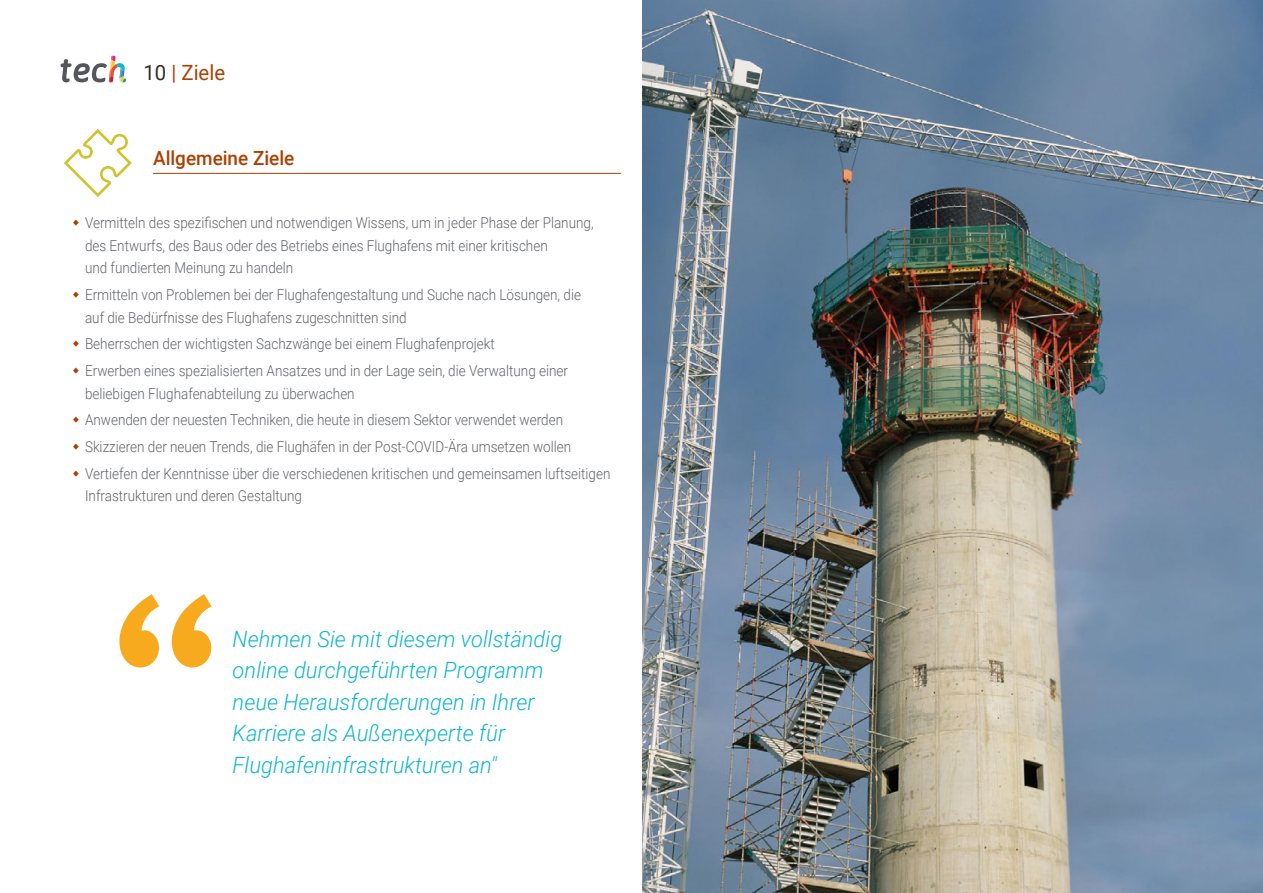
<style>
.page{position:relative;width:1263px;height:893px;background:#fff}
.page>*{position:absolute;margin:0;border:0;box-sizing:border-box;transform-origin:0 0}
.t1{font:italic 300 22.5px/31.5px "Roboto";color:#0fb6cf}
.t2{font:21px "Roboto";color:#ae4000}
.t3{font:500 19.5px "Roboto";color:#ae4000}
.t4{font:300 15px/26.7px "Roboto";color:#61646a;scale:.9 1}
.s1{color:#312e20}
</style>
<div class="page">
<hr style="left:153px;top:173px;width:468px;height:1px;background:#ae4000">
<svg style="left:64px;top:129px;width:68px;height:68px"></svg>
<svg style="left:61px;top:56px;width:65px;height:27px"></svg>
<svg style="left:119px;top:594px;width:93px;height:73px"></svg>
<img style="left:642px;top:0;width:621px;height:893px">
<h2 class="t2" style="left:144px;top:57px;width:83px"><span class="s1">10</span> | Ziele</h2>
<h3 class="t3" style="left:153px;top:144px;width:143px">Allgemeine Ziele</h3>
<p class="t4" style="left:85px;top:211px;width:566px;line-height:22.5px">Vermitteln des spezifischen und notwendigen Wissens, um in jeder Phase der Planung, des Entwurfs, des Baus oder des Betriebs eines Flughafens mit einer kritischen<br>und fundierten Meinung zu handeln</p>
<p class="t4" style="left:85px;top:283px;width:553px;line-height:22.5px">Ermitteln von Problemen bei der Flughafengestaltung und Suche nach Lösungen, die auf die Bedürfnisse des Flughafens zugeschnitten sind</p>
<p class="t4" style="left:85px;top:330px;width:538px">Beherrschen der wichtigsten Sachzwänge bei einem Flughafenprojekt<br>Erwerben eines spezialisierten Ansatzes und in der Lage sein, die Verwaltung einer</p>
<p class="t4" style="left:85px;top:379px;width:585px">beliebigen Flughafenabteilung zu überwachen<br>Anwenden der neuesten Techniken, die heute in diesem Sektor verwendet werden Skizzieren der neuen Trends, die Flughäfen in der Post-COVID-Ära umsetzen wollen Vertiefen der Kenntnisse über die verschiedenen kritischen und gemeinsamen luftseitigen</p>
<p class="t4" style="left:85px;top:482px;width:243px">Infrastrukturen und deren Gestaltung</p>
<h1 class="t1" style="left:233px;top:622px;width:331px">Nehmen Sie mit diesem vollständig online durchgeführten Programm neue Herausforderungen in Ihrer<br>Karriere als Außenexperte für<br>Flughafeninfrastrukturen an"</h1>
</div>
